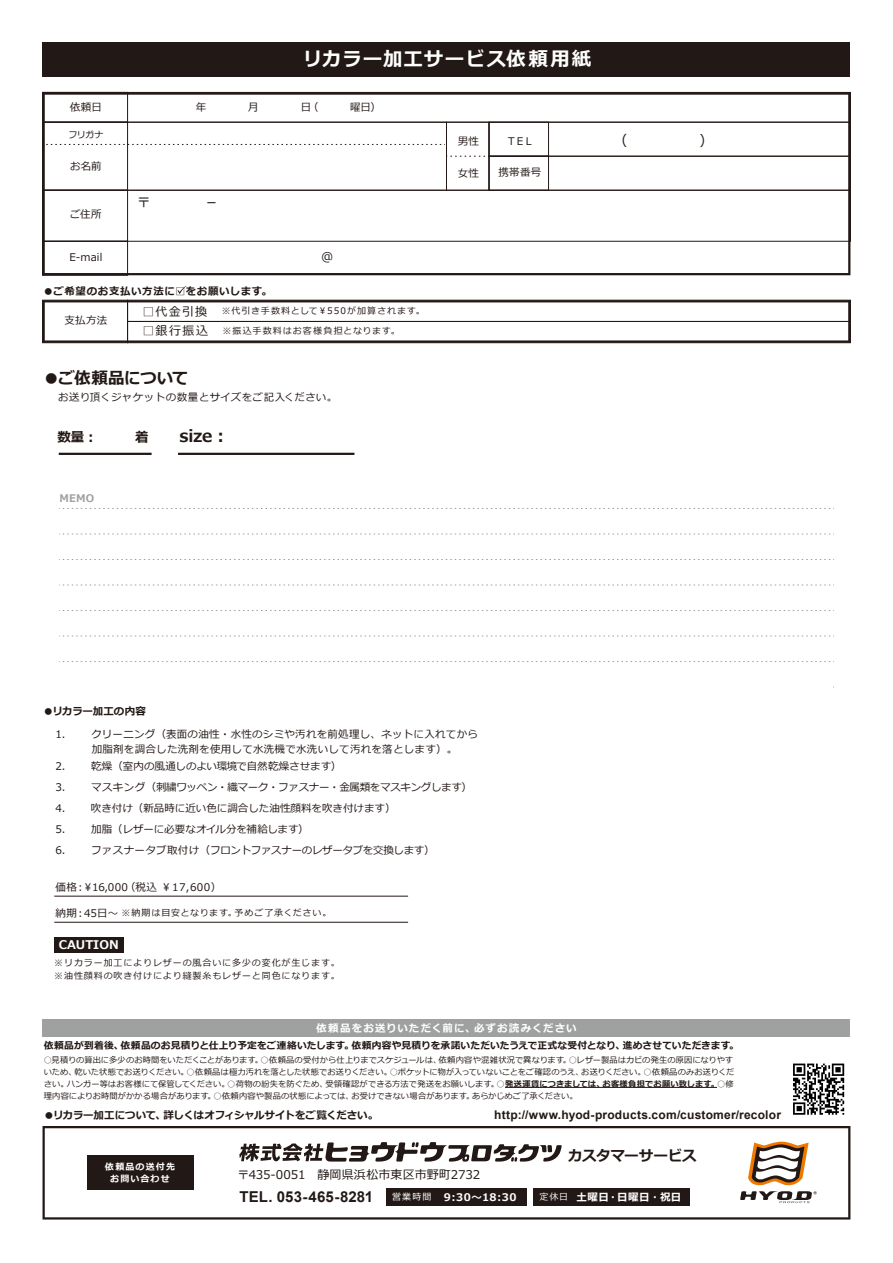
<style>
.page{position:relative;width:893px;height:1263px;background:#fff}
.page>*{position:absolute;margin:0;border:0;box-sizing:border-box;transform-origin:0 0}
.t1{font:700 19.5px "Meiryo";letter-spacing:.04em;color:#fff}
.t2{font:700 16.5px "Meiryo";letter-spacing:-.015em;color:#221815}
.t3{font:700 15px "Arial";letter-spacing:.005em;color:#221815}
.t4{font:700 14.7px "Meiryo";letter-spacing:-.02em;color:#221815}
.t5{font:700 13.5px "Meiryo";color:#221815}
.t6{font:700 12px "Arial";letter-spacing:.015em;color:#221815}
.t7{font:12px "Meiryo";letter-spacing:.005em;color:#221815}
.t8{font:700 12px "Meiryo";color:#fff}
.t9{font:10.5px/15px "Meiryo";letter-spacing:.015em;color:#221815}
.t10{font:10.5px "Meiryo";letter-spacing:-.03em;color:#221815}
.t11{font:700 10.5px "Meiryo";letter-spacing:.085em;color:#fff}
.t12{font:700 10.5px "Meiryo";letter-spacing:-.025em;color:#221815}
.t13{font:10.5px "Meiryo";letter-spacing:.045em;color:#221815}
.t14{font:10.5px "Meiryo";letter-spacing:-.005em;color:#221815}
.t15{font:10.5px "Meiryo";letter-spacing:-.015em;color:#221815}
.t16{font:700 10.5px "Meiryo";letter-spacing:.06em;color:#221815}
.t17{font:700 10.5px "Meiryo";letter-spacing:.005em;color:#221815}
.t18{font:700 10.5px "Meiryo";color:#9fa0a0}
.t19{font:700 9.75px "Meiryo";letter-spacing:.015em;color:#221815}
.t20{font:9px "Meiryo";letter-spacing:.1em;color:#221815}
.t21{font:9px/13.5px "Meiryo";letter-spacing:.1em;color:#231815}
.t22{font:700 9px/12px "Meiryo";letter-spacing:.125em;color:#fff;text-align:center}
.t23{font:8.25px/12px "Meiryo";letter-spacing:.005em;color:#221815}
.s1{font-size:12px}
.s2{font-weight:700}
.s3{font-weight:400;font-style:italic;font-size:9px}
</style>
<div class="page">
<svg style="left:43px;top:1126px;width:807px;height:93px"></svg>
<div style="left:43px;top:43px;width:807px;height:34px;background:#221815"></div>
<div style="left:43px;top:1019px;width:807px;height:17px;background:#9fa0a0"></div>
<svg style="left:44px;top:302px;width:805px;height:39px"></svg>
<div style="left:127px;top:300px;width:724px;height:22px;border:1px solid #221815"></div>
<div style="left:42px;top:300px;width:86px;height:43px;border:1px solid #221815"></div>
<div style="left:127px;top:321px;width:724px;height:22px;border:1px solid #221815"></div>
<svg style="left:44px;top:94px;width:806px;height:181px"></svg>
<svg style="left:44px;top:144px;width:401px;height:1px"></svg>
<svg style="left:448px;top:156px;width:39px;height:1px"></svg>
<div style="left:42px;top:190px;width:809px;height:52px;border:1px solid #221815"></div>
<div style="left:42px;top:241px;width:86px;height:35px;border:1px solid #221815"></div>
<div style="left:42px;top:190px;width:86px;height:52px;border:1px solid #221815"></div>
<div style="left:489px;top:122px;width:60px;height:35px;border:1px solid #221815"></div>
<div style="left:489px;top:156px;width:60px;height:35px;border:1px solid #221815"></div>
<div style="left:489px;top:122px;width:362px;height:35px;border:1px solid #221815"></div>
<div style="left:489px;top:156px;width:362px;height:35px;border:1px solid #221815"></div>
<div style="left:446px;top:122px;width:43px;height:69px;border:1px solid #221815"></div>
<div style="left:42px;top:122px;width:86px;height:69px;border:1px solid #221815"></div>
<div style="left:42px;top:92px;width:809px;height:31px;border:1px solid #221815"></div>
<div style="left:42px;top:92px;width:86px;height:31px;border:1px solid #221815"></div>
<svg style="left:740px;top:1141px;width:77px;height:62px"></svg>
<svg style="left:239px;top:1142px;width:323px;height:20px"></svg>
<hr style="left:505px;top:1087px;width:212px;height:1px;background:#221815">
<svg style="left:59px;top:508px;width:775px;height:1px"></svg>
<svg style="left:59px;top:534px;width:775px;height:1px"></svg>
<svg style="left:59px;top:559px;width:775px;height:1px"></svg>
<svg style="left:59px;top:585px;width:775px;height:1px"></svg>
<svg style="left:59px;top:610px;width:775px;height:1px"></svg>
<svg style="left:59px;top:636px;width:775px;height:1px"></svg>
<svg style="left:59px;top:661px;width:775px;height:1px"></svg>
<hr style="left:178px;top:453px;width:176px;height:2px;background:#221815">
<hr style="left:59px;top:453px;width:93px;height:2px;background:#221815">
<hr style="left:54px;top:896px;width:354px;height:1px;background:#221815">
<hr style="left:54px;top:922px;width:354px;height:1px;background:#221815">
<div style="left:54px;top:937px;width:69px;height:15px;background:#221815"></div>
<div style="left:386px;top:1188px;width:140px;height:18px;background:#221815"></div>
<div style="left:87px;top:1156px;width:107px;height:34px;background:#221815"></div>
<svg style="left:177px;top:286px;width:9px;height:8px"></svg>
<div style="left:533px;top:1188px;width:157px;height:18px;background:#221815"></div>
<svg style="left:793px;top:1063px;width:51px;height:52px"></svg>
<p class="t9" style="left:70px;top:100px;width:33px">依頼日</p>
<h1 class="t1" style="left:303px;top:46px;width:290px">リカラー加工サービス依頼用紙</h1>
<p class="t20" style="left:68px;top:128px;width:37px">フリガナ</p>
<p class="t9" style="left:70px;top:159px;width:33px">お名前</p>
<p class="t9" style="left:70px;top:207px;width:33px">ご住所</p>
<p class="t9" style="left:69px;top:250px;width:34px">E-mail</p>
<h3 class="t7" style="left:321px;top:248px;width:14px">@</h3>
<p class="t16" style="left:43px;top:284px;width:231px">●ご希望のお支払い方法に□をお願いします。</p>
<p class="t9" style="left:65px;top:313px;width:44px">支払方法</p>
<p class="t20" style="left:142px;top:305px;width:284px"><span class="s1">□代金引換</span> ※代引き手数料として￥550が加算されます。</p>
<p class="t20" style="left:142px;top:324px;width:259px"><span class="s1">□銀行振込</span> ※振込手数料はお客様負担となります。</p>
<h2 class="t2" style="left:43px;top:367px;width:147px">●ご依頼品について</h2>
<p class="t13" style="left:58px;top:390px;width:281px">お送り頂くジャケットの数量とサイズをご記入ください。</p>
<h3 class="t5" style="left:58px;top:428px;width:42px">数量︓</h3>
<h3 class="t5" style="left:135px;top:428px;width:15px">着</h3>
<h2 class="t2" style="left:179px;top:425px;width:51px">size︓</h2>
<p class="t18" style="left:59px;top:491px;width:36px">MEMO</p>
<p class="t9" style="left:458px;top:134px;width:23px">男性</p>
<p class="t9" style="left:458px;top:166px;width:23px">女性</p>
<p class="t9" style="left:506px;top:134px;width:29px">ＴＥＬ</p>
<p class="t9" style="left:498px;top:165px;width:44px">携帯番号</p>
<p class="t17" style="left:43px;top:704px;width:104px">●リカラー加工の内容</p>
<p class="t9" style="left:56px;top:727px;width:18px">1．</p>
<p class="t9" style="left:56px;top:727px;width:424px;text-indent:36px">クリーニング（表面の油性・水性のシミや汚れを前処理し、ネットに入れてから　　　 加脂剤を調合した洗剤を使用して水洗機で水洗いして汚れを落とします）。</p>
<p class="t9" style="left:56px;top:760px;width:18px">2．</p>
<p class="t14" style="left:91px;top:759px;width:252px">乾燥（室内の風通しのよい環境で自然乾燥させます）</p>
<p class="t9" style="left:56px;top:781px;width:18px">3．</p>
<p class="t10" style="left:91px;top:780px;width:383px">マスキング（刺繍ワッペン・織マーク・ファスナー・金属類をマスキングします）</p>
<p class="t9" style="left:56px;top:802px;width:18px">4．</p>
<p class="t9" style="left:91px;top:802px;width:306px">吹き付け（新品時に近い色に調合した油性顔料を吹き付けます）</p>
<p class="t9" style="left:56px;top:823px;width:18px">5．</p>
<p class="t15" style="left:91px;top:822px;width:219px">加脂（レザーに必要なオイル分を補給します）</p>
<p class="t9" style="left:56px;top:844px;width:18px">6．</p>
<p class="t10" style="left:91px;top:843px;width:345px">ファスナータブ取付け（フロントファスナーのレザータブを交換します）</p>
<p class="t9" style="left:56px;top:880px;width:167px">価格︓￥16,000（税込 ￥17,600）</p>
<p class="t9" style="left:56px;top:906px;width:64px">納期︓45日～</p>
<h3 class="t8" style="left:59px;top:936px;width:61px">CAUTION</h3>
<p class="t20" style="left:121px;top:906px;width:211px">※納期は目安となります。予めご了承ください。</p>
<p class="t21" style="left:54px;top:956px;width:287px">※リカラー加工によりレザーの風合いに多少の変化が生じます。※油性顔料の吹き付けにより縫製糸もレザーと同色になります。</p>
<p class="t11" style="left:316px;top:1020px;width:262px">依頼品をお送りいただく前に、必ずお読みください</p>
<p class="t19" style="left:44px;top:1039px;width:697px">依頼品が到着後、依頼品のお見積りと仕上り予定をご連絡いたします。依頼内容や見積りを承諾いただいたうえで正式な受付となり、進めさせていただきます。</p>
<p class="t23" style="left:44px;top:1054px;width:692px">○見積りの算出に多少のお時間をいただくことがあります。○依頼品の受付から仕上りまでスケジュールは、依頼内容や混雑状況で異なります。○レザー製品はカビの発生の原因になりやすいため、乾いた状態でお送りください。○依頼品は極力汚れを落とした状態でお送りください。○ポケットに物が入っていないことをご確認のうえ、お送りください。○依頼品のみお送りください。ハンガー等はお客様にて保管してください。○荷物の紛失を防ぐため、受領確認ができる方法で発送をお願いします。○<span class="s2">発送運賃につきましては、お客様負担でお願い致します。</span>○修理内容によりお時間がかかる場合があります。○依頼内容や製品の状態によっては、お受けできない場合があります。あらかじめご了承ください。</p>
<p class="t12" style="left:44px;top:1108px;width:336px">●リカラー加工について、詳しくはオフィシャルサイトをご覧ください。</p>
<p class="t22" style="left:105px;top:1161px;width:72px">依頼品の送付先お問い合わせ</p>
<h3 class="t7" style="left:237px;top:1166px;width:244px">〒435-0051　静岡県浜松市東区市野町2732</h3>
<h3 class="t6" style="left:494px;top:1106px;width:288px">http://www.hyod-products.com/customer/recolor</h3>
<h3 class="t4" style="left:568px;top:1145px;width:130px">カスタマーサービス</h3>
<h3 class="t3" style="left:239px;top:1186px;width:135px">TEL. 053-465-8281</h3>
<p class="t11" style="left:392px;top:1189px;width:126px"><span class="s3">営業時間</span> 9:30～18:30</p>
<p class="t11" style="left:540px;top:1189px;width:143px"><span class="s3">定休日</span> 土曜日・日曜日・祝日</p>
</div>
